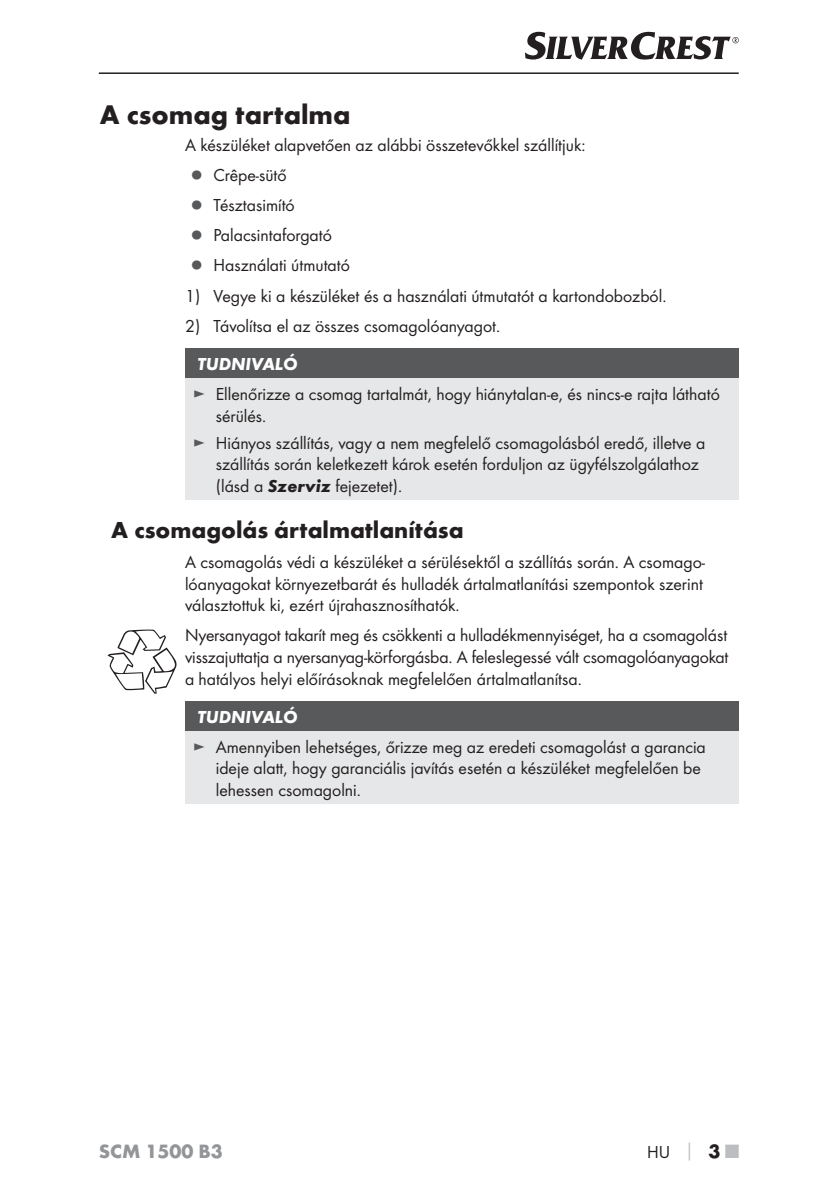
<style>
.page{position:relative;width:839px;height:1190px;background:#fff}
.page>*{position:absolute;margin:0;border:0;box-sizing:border-box;transform-origin:0 0}
.t1{font:700 28px "Futura";color:#231f20}
.t2{font:700 24px "Futura";color:#231f20}
.t3{font:700 20px "Futura";color:#939598}
.t4{font:18px/21.6px "Futura Boo";color:#231f20}
.t5{font:italic 700 18px "Futura";color:#fff}
.s1{color:#58595b}
.s2{font-family:"Futura";font-weight:700;font-style:italic}
.s3{font-family:"Futura";font-weight:700;color:#bbbdc0}
.s4{font-family:"Futura";font-weight:700;font-size:20px}
.s5{font-family:"Futura";font-weight:700;font-size:20px;color:#bbbdc0}
</style>
<div class="page">
<hr style="left:99px;top:72px;width:639px;height:2px;background:#231f20">
<svg style="left:525px;top:32px;width:213px;height:28px"></svg>
<div style="left:185px;top:348px;width:553px;height:30px;background:#58595b"></div>
<div style="left:185px;top:378px;width:553px;height:122px;background:#e6e7e8"></div>
<div style="left:185px;top:701px;width:553px;height:30px;background:#58595b"></div>
<div style="left:185px;top:731px;width:553px;height:73px;background:#e6e7e8"></div>
<svg style="left:107px;top:629px;width:69px;height:64px"></svg>
<h1 class="t1" style="left:100px;top:103px;width:252px">A csomag tartalma</h1>
<p class="t4" style="left:191px;top:131px;width:396px;line-height:30px;text-indent:-6px">A készüléket alapvetően az alábbi összetevőkkel szállítjuk: <span class="s1">▯</span> Crêpe-sütő<br><span class="s1">▯</span> Tésztasimító<br><span class="s1">▯</span> Palacsintaforgató<br><span class="s1">▯</span> Használati útmutató</p>
<p class="t4" style="left:185px;top:286px;width:482px">1) Vegye ki a készüléket és a használati útmutatót a kartondobozból.</p>
<p class="t4" style="left:185px;top:316px;width:316px">2) Távolítsa el az összes csomagolóanyagot.</p>
<p class="t5" style="left:197px;top:358px;width:101px">TUDNIVALÓ</p>
<p class="t4" style="left:216px;top:384px;width:505px;text-indent:-23px"><span class="s1">►</span> Ellenőrizze a csomag tartalmát, hogy hiánytalan-e, és nincs-e rajta látható sérülés.</p>
<p class="t4" style="left:216px;top:433px;width:490px;text-indent:-23px"><span class="s1">►</span> Hiányos szállítás, vagy a nem megfelelő csomagolásból eredő, illetve a szállítás során keletkezett károk esetén forduljon az ügyfélszolgálathoz (lásd a <span class="s2">Szerviz</span> fejezetet).</p>
<h2 class="t2" style="left:111px;top:520px;width:353px">A csomagolás ártalmatlanítása</h2>
<p class="t4" style="left:185px;top:552px;width:521px">A csomagolás védi a készüléket a sérülésektől a szállítás során. A csomago&shy;lóanyagokat környezetbarát és hulladék ártalmatlanítási szempontok szerint választottuk ki, ezért újrahasznosíthatók.</p>
<p class="t4" style="left:185px;top:625px;width:544px;text-align:justify">Nyersanyagot takarít meg és csökkenti a hulladékmennyiséget, ha a csomagolást visszajuttatja a nyersanyag-körforgásba. A feleslegessé vált csomagolóanyagokat a hatályos helyi előírásoknak megfelelően ártalmatlanítsa.</p>
<p class="t5" style="left:197px;top:711px;width:101px">TUDNIVALÓ</p>
<p class="t4" style="left:216px;top:737px;width:491px;text-indent:-23px"><span class="s1">►</span> Amennyiben lehetséges, őrizze meg az eredeti csomagolást a garancia ideje alatt, hogy garanciális javítás esetén a készüléket megfelelően be lehessen csomagolni.</p>
<p class="t3" style="left:99px;top:1143px;width:125px">SCM 1500 B3</p>
<p class="t4" style="left:646px;top:1141px;width:93px">HU <span class="s3">│</span> <span class="s4">3</span> <span class="s5">■</span></p>
</div>
